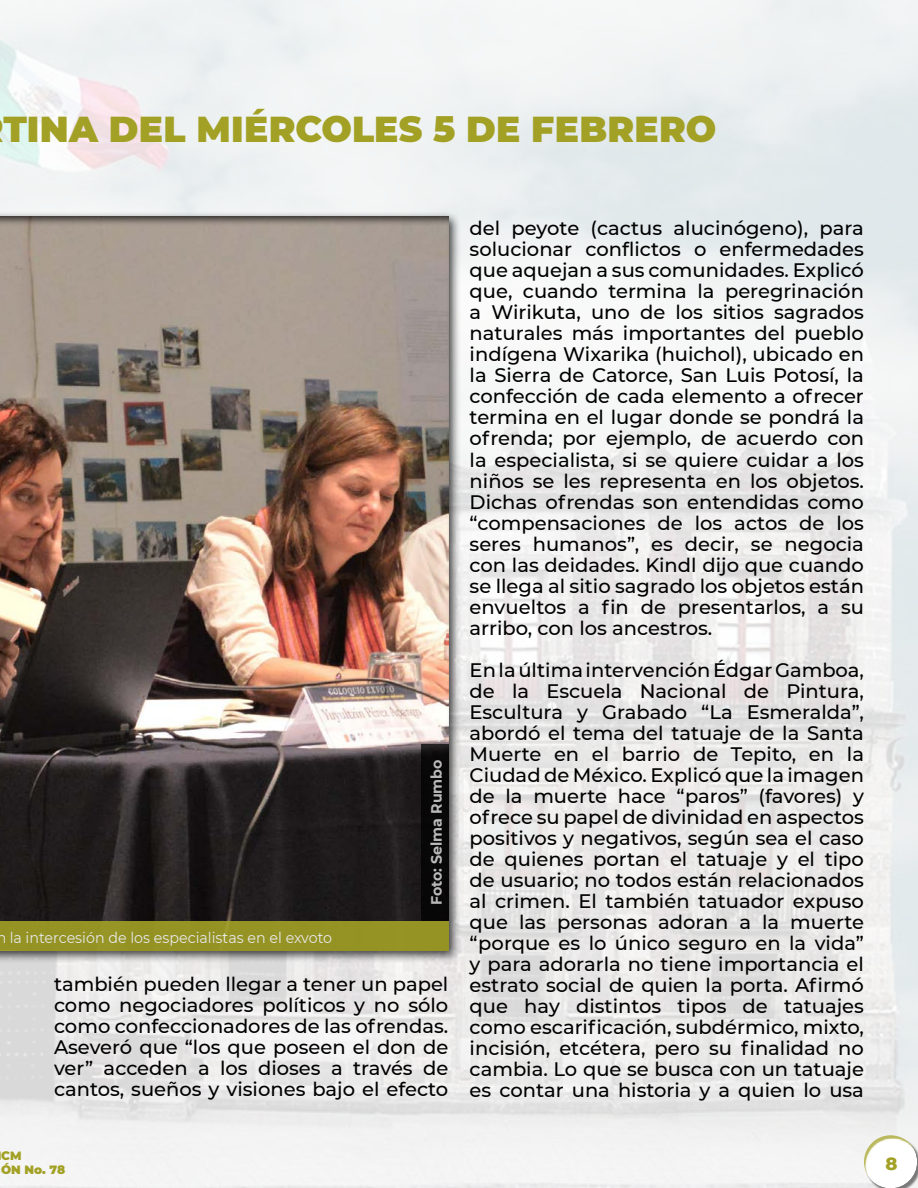
<style>
.page{position:relative;width:918px;height:1188px;background:#fff}
.page>*{position:absolute;margin:0;border:0;box-sizing:border-box;transform-origin:0 0}
.t1{font:900 36px "Montserrat";letter-spacing:.005em;color:#a2a125}
.t2{font:500 19.5px/21px "Montserrat";color:#000;text-align:justify}
.t3{font:800 18px "Montserrat";color:#a2a125}
.t4{font:15px "Montserrat";color:#fff;scale:.95 1}
.t5{font:700 15px "Montserrat";color:#fff;scale:.95 1}
.t6{font:900 12px/14.4px "Montserrat";color:#a2a125}
</style>
<div class="page">
<div style="left:851px;top:1124px;width:67px;height:64px;background:#a2a125;opacity:.75"></div>
<div style="left:0;top:207px;width:463px;height:746px;background:#000;opacity:.75"></div>
<div style="left:0;top:921px;width:448px;height:29px;background:#949323"></div>
<div style="left:421px;top:744px;width:27px;height:177px;background:#090708"></div>
<h1 class="t1" style="left:4px;top:102px;width:714px">TINA DEL MIÉRCOLES 5 DE FEBRERO</h1>
<p class="t4" style="left:-4px;top:927px;width:355px">n la intercesión de los especialistas en el exvoto</p>
<p class="t5" style="left:426px;top:905px;width:155px;rotate:-90deg">Foto: Selma Rumbo</p>
<p class="t2" style="left:54px;top:972px;width:396px">también pueden llegar a tener un papel como negociadores políticos y no sólo como confeccionadores de las ofrendas.<br>Aseveró que “los que poseen el don de ver” acceden a los dioses a través de cantos, sueños y visiones bajo el efecto</p>
<p class="t6" style="left:1px;top:1148px;width:66px">CM<br>ÓN No. 78</p>
<p class="t2" style="left:470px;top:217px;width:396px">del peyote (cactus alucinógeno), para solucionar conflictos o enfermedades que aquejan a sus comunidades. Explicó que, cuando termina la peregrinación a Wirikuta, uno de los sitios sagrados naturales más importantes del pueblo indígena Wixarika (huichol), ubicado en la Sierra de Catorce, San Luis Potosí, la confección de cada elemento a ofrecer termina en el lugar donde se pondrá la ofrenda; por ejemplo, de acuerdo con la especialista, si se quiere cuidar a los niños se les representa en los objetos.<br>Dichas ofrendas son entendidas como “compensaciones de los actos de los seres humanos”, es decir, se negocia con las deidades. Kindl dijo que cuando se llega al sitio sagrado los objetos están envueltos a fin de presentarlos, a su arribo, con los ancestros.</p>
<p class="t2" style="left:470px;top:658px;width:396px">En la última intervención Édgar Gamboa, de la Escuela Nacional de Pintura, Escultura y Grabado “La Esmeralda”, abordó el tema del tatuaje de la Santa Muerte en el barrio de Tepito, en la Ciudad de México. Explicó que la imagen de la muerte hace “paros” (favores) y ofrece su papel de divinidad en aspectos positivos y negativos, según sea el caso de quienes portan el tatuaje y el tipo de usuario; no todos están relacionados al crimen. El también tatuador expuso que las personas adoran a la muerte “porque es lo único seguro en la vida” y para adorarla no tiene importancia el estrato social de quien la porta. Afirmó que hay distintos tipos de tatuajes como escarificación, subdérmico, mixto, incisión, etcétera, pero su finalidad no cambia. Lo que se busca con un tatuaje es contar una historia y a quien lo usa</p>
<p class="t3" style="left:885px;top:1151px;width:14px">8</p>
</div>
